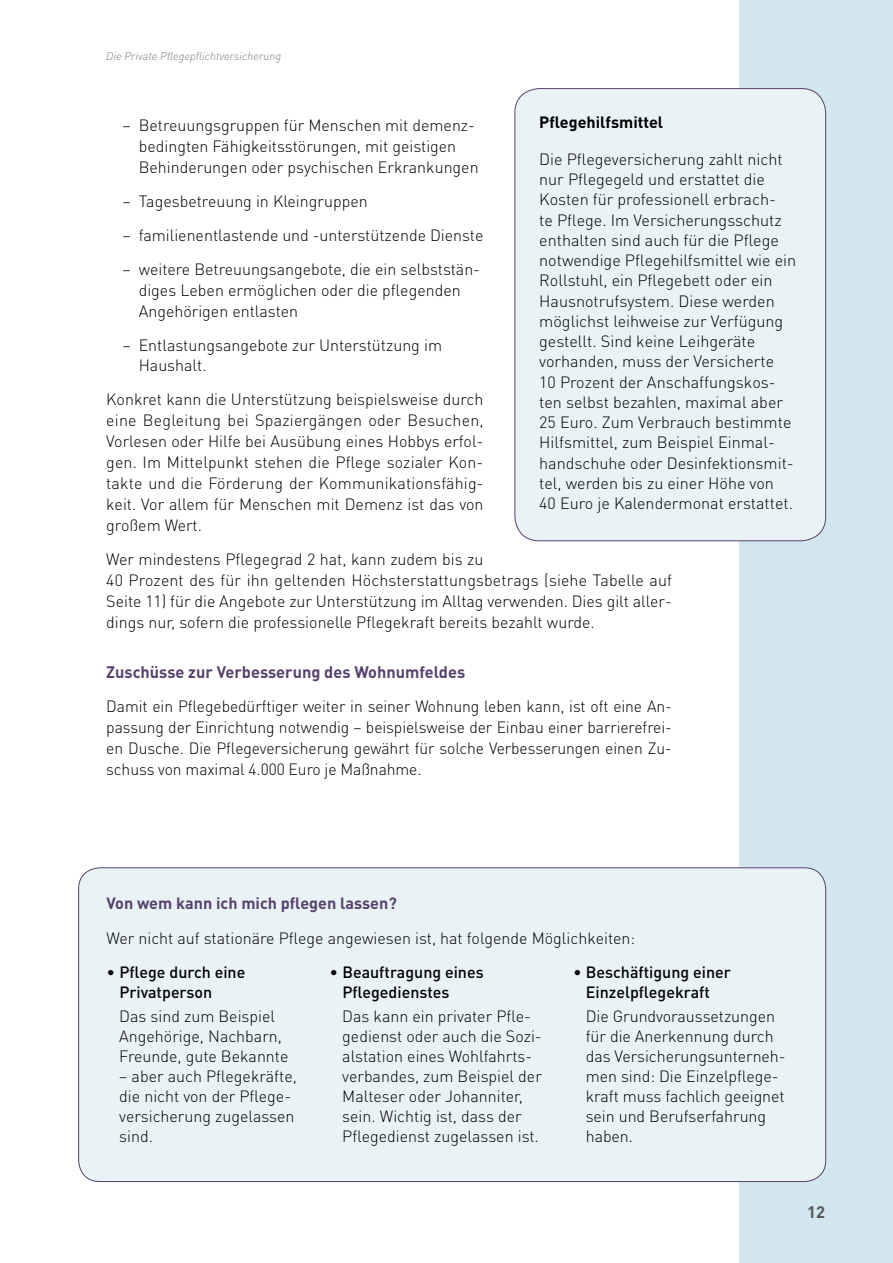
<style>
.page{position:relative;width:893px;height:1263px;background:#fff}
.page>*{position:absolute;margin:0;border:0;box-sizing:border-box;transform-origin:0 0}
.t1{font:700 16.5px "DINOT";color:#57426d}
.t2{font:700 16.5px "DIN";color:#565656}
.t3{font:300 16.2px/21px "DINOT";color:#000}
.t4{font:500 16.2px/20px "DINOT";color:#000}
.t5{font:700 16.2px "DIN";color:#57426d}
.t6{font:700 16.2px "DIN";color:#000}
.t7{font:italic 300 11.25px "DIN";color:#7b7b7a}
.s1{font-weight:300}
</style>
<div class="page">
<div style="left:740px;top:0;width:153px;height:1263px;background:#d2e6ed"></div>
<div style="left:79px;top:868px;width:747px;height:313px;background:#e9f3f6;border-radius:21px"></div>
<div style="left:515px;top:89px;width:311px;height:452px;background:#e9f3f6;border-radius:24px"></div>
<p class="t7" style="left:106px;top:49px;width:176px">Die Private Pflegepflichtversicherung</p>
<p class="t6" style="left:539px;top:112px;width:126px">Pflegehilfsmittel</p>
<p class="t3" style="left:539px;top:148px;width:259px;line-height:20.2px">Die Pflegeversicherung zahlt nicht nur Pflegegeld und erstattet die Kosten für professionell erbrach-<br>te Pflege. Im Versicherungsschutz enthalten sind auch für die Pflege notwendige Pflegehilfsmittel wie ein Rollstuhl, ein Pflegebett oder ein Hausnotrufsystem. Diese werden möglichst leihweise zur Verfügung gestellt. Sind keine Leihgeräte vorhanden, muss der Versicherte<br>10 Prozent der Anschaffungskos&shy;ten selbst bezahlen, maximal aber 25 Euro. Zum Verbrauch bestimmte Hilfsmittel, zum Beispiel Einmal&shy;handschuhe oder Desinfektionsmit&shy;tel, werden bis zu einer Höhe von<br>40 Euro je Kalendermonat erstattet.</p>
<p class="t3" style="left:139px;top:114px;width:341px;text-indent:-16px">– Betreuungsgruppen für Menschen mit demenz&shy;bedingten Fähigkeitsstörungen, mit geistigen<br>Behinderungen oder psychischen Erkrankungen</p>
<p class="t3" style="left:122px;top:190px;width:247px">– Tagesbetreuung in Kleingruppen</p>
<p class="t3" style="left:122px;top:224px;width:363px">– familienentlastende und -unterstützende Dienste</p>
<p class="t3" style="left:139px;top:258px;width:343px;text-indent:-16px">– weitere Betreuungsangebote, die ein selbststän&shy;diges Leben ermöglichen oder die pflegenden<br>Angehörigen entlasten</p>
<p class="t3" style="left:139px;top:333px;width:305px;text-indent:-16px">– Entlastungsangebote zur Unterstützung im<br>Haushalt.</p>
<p class="t3" style="left:106px;top:388px;width:379px;text-align:justify">Konkret kann die Unterstützung beispielsweise durch eine Begleitung bei Spaziergängen oder Besuchen, Vorlesen oder Hilfe bei Ausübung eines Hobbys erfol&shy;gen. Im Mittelpunkt stehen die Pflege sozialer Kon&shy;takte und die Förderung der Kommunikationsfähig&shy;keit. Vor allem für Menschen mit Demenz ist das von großem Wert.</p>
<p class="t3" style="left:106px;top:548px;width:567px">Wer mindestens Pflegegrad 2 hat, kann zudem bis zu<br>40 Prozent des für ihn geltenden Höchsterstattungsbetrags (siehe Tabelle auf Seite 11) für die Angebote zur Unterstützung im Alltag verwenden. Dies gilt aller&shy;dings nur, sofern die professionelle Pflegekraft bereits bezahlt wurde.</p>
<p class="t1" style="left:106px;top:661px;width:360px">Zuschüsse zur Verbesserung des Wohnumfeldes</p>
<p class="t3" style="left:106px;top:695px;width:567px;text-align:justify">Damit ein Pflegebedürftiger weiter in seiner Wohnung leben kann, ist oft eine An&shy;passung der Einrichtung notwendig – beispielsweise der Einbau einer barrierefrei&shy;en Dusche. Die Pflegeversicherung gewährt für solche Verbesserungen einen Zu&shy;schuss von maximal 4.000 Euro je Maßnahme.</p>
<p class="t5" style="left:107px;top:893px;width:292px">Von wem kann ich mich pflegen lassen?</p>
<p class="t3" style="left:107px;top:927px;width:530px">Wer nicht auf stationäre Pflege angewiesen ist, hat folgende Möglichkeiten:</p>
<p class="t4" style="left:119px;top:962px;width:127px;text-indent:-13px"><span class="s1">•</span> Pflege durch eine<br>Privatperson</p>
<p class="t3" style="left:119px;top:1006px;width:171px;line-height:20px">Das sind zum Beispiel<br>Angehörige, Nachbarn,<br>Freunde, gute Bekannte</p>
<p class="t3" style="left:119px;top:1065px;width:179px;line-height:20px">– aber auch Pflegekräfte, die nicht von der Pflege&shy;versicherung zugelassen sind.</p>
<p class="t4" style="left:573px;top:961px;width:159px;text-align:center"><span class="s1">•</span> Beschäftigung einer<br>Einzelpflegekraft</p>
<p class="t3" style="left:586px;top:1006px;width:201px;line-height:20px">Die Grundvoraussetzungen für die Anerkennung durch das Versicherungsunterneh&shy;men sind: Die Einzelpflege&shy;kraft muss fachlich geeignet sein und Berufserfahrung haben.</p>
<p class="t4" style="left:342px;top:962px;width:143px;text-indent:-13px"><span class="s1">•</span> Beauftragung eines<br>Pflegedienstes</p>
<p class="t3" style="left:342px;top:1006px;width:201px;line-height:20px">Das kann ein privater Pfle&shy;gedienst oder auch die Sozi&shy;alstation eines Wohlfahrts&shy;verbandes, zum Beispiel der<br>Malteser oder Johanniter, sein. Wichtig ist, dass der<br>Pflegedienst zugelassen ist.</p>
<p class="t2" style="left:807px;top:1201px;width:19px">12</p>
</div>
